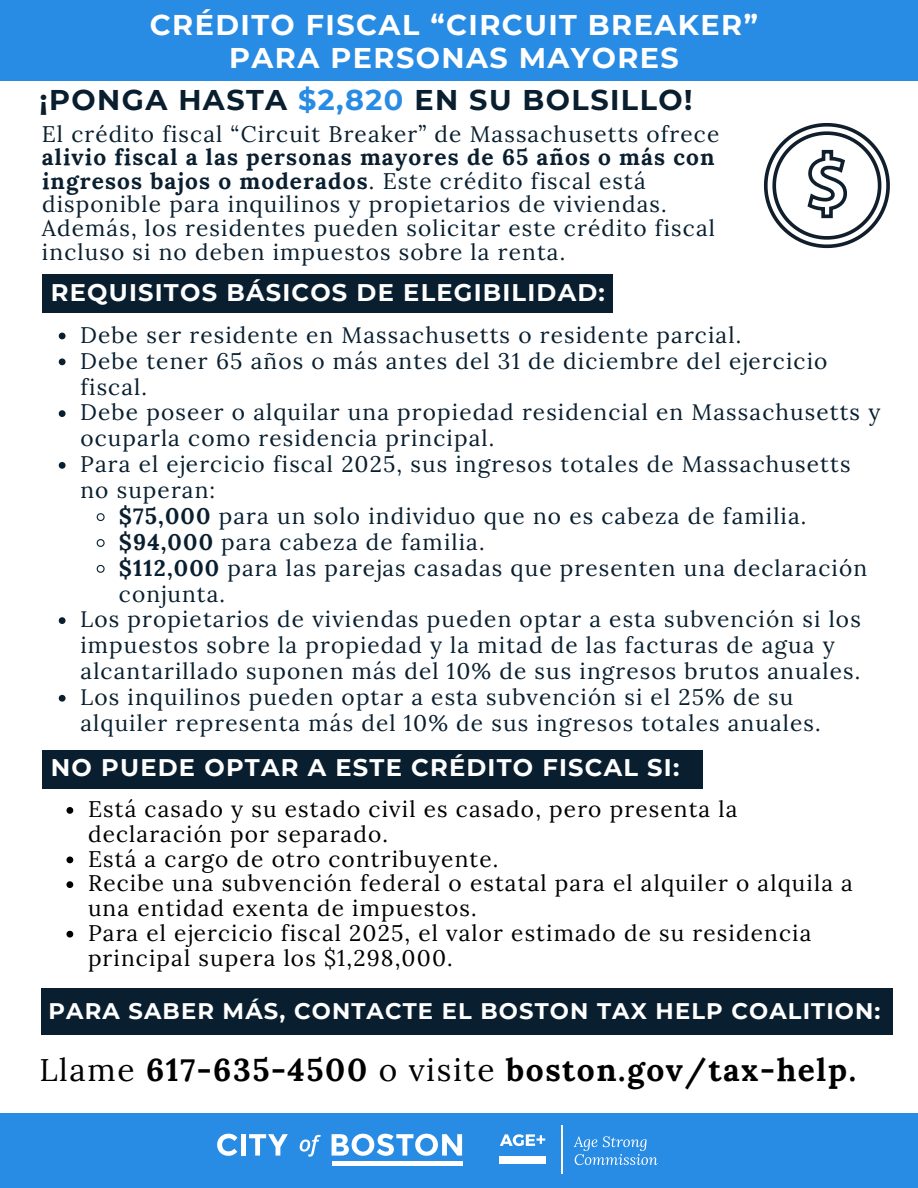
<style>
.page{position:relative;width:918px;height:1188px;background:#fff}
.page>*{position:absolute;margin:0;border:0;box-sizing:border-box;transform-origin:0 0}
.t1{font:700 31.5px "Lora";letter-spacing:.05em;color:#000}
.t2{font:700 28.5px/32.7px "Montserrat";letter-spacing:.05em;color:#fff;text-align:center}
.t3{font:700 28.5px "Montserrat";letter-spacing:.05em;color:#091f2f}
.t4{font:700 24px "Montserrat";letter-spacing:.05em;color:#fff}
.t5{font:22.5px/23.7px "Lora";letter-spacing:.05em;color:#091f2f}
.t6{font:22.5px/24.8px "Lora";letter-spacing:.05em;color:#000}
.t7{font:700 22.5px "Montserrat";letter-spacing:.05em;color:#fff}
.s1{color:#288be4}
.s2{font-weight:700}
.s3{font-weight:400}
</style>
<div class="page">
<div style="left:0;top:1113px;width:918px;height:75px;background:#288be4"></div>
<div style="left:500px;top:1157px;width:46px;height:7px;background:#fff"></div>
<hr style="left:561px;top:1125px;width:2px;height:49px;background:#fff">
<svg style="left:574px;top:1136px;width:84px;height:29px"></svg>
<svg style="left:500px;top:1134px;width:45px;height:12px"></svg>
<div style="left:42px;top:275px;width:570px;height:38px;background:#091f2f"></div>
<div style="left:0;top:0;width:918px;height:81px;background:#288be4"></div>
<svg style="left:764px;top:123px;width:126px;height:126px"></svg>
<svg style="left:217px;top:1134px;width:20px;height:22px"></svg>
<div style="left:241px;top:1134px;width:5px;height:22px;background:#fff"></div>
<svg style="left:249px;top:1134px;width:39px;height:22px"></svg>
<svg style="left:300px;top:1135px;width:21px;height:22px"></svg>
<svg style="left:332px;top:1134px;width:130px;height:22px"></svg>
<hr style="left:332px;top:1161px;width:131px;height:4px;background:#fff">
<div style="left:42px;top:750px;width:660px;height:38px;background:#091f2f"></div>
<div style="left:42px;top:988px;width:851px;height:47px;background:#091f2f"></div>
<svg style="left:59px;top:333px;width:7px;height:6px"></svg>
<svg style="left:59px;top:358px;width:7px;height:7px"></svg>
<svg style="left:59px;top:410px;width:7px;height:7px"></svg>
<svg style="left:59px;top:462px;width:7px;height:7px"></svg>
<svg style="left:96px;top:513px;width:9px;height:8px"></svg>
<svg style="left:96px;top:539px;width:9px;height:8px"></svg>
<svg style="left:96px;top:564px;width:9px;height:9px"></svg>
<svg style="left:59px;top:617px;width:7px;height:7px"></svg>
<svg style="left:59px;top:695px;width:7px;height:7px"></svg>
<svg style="left:66px;top:807px;width:7px;height:7px"></svg>
<svg style="left:66px;top:857px;width:7px;height:6px"></svg>
<svg style="left:66px;top:881px;width:7px;height:7px"></svg>
<svg style="left:66px;top:931px;width:7px;height:7px"></svg>
<p class="t2" style="left:150px;top:7px;width:610px">CRÉDITO FISCAL “CIRCUIT BREAKER”<br>PARA PERSONAS MAYORES</p>
<p class="t3" style="left:39px;top:80px;width:654px">¡PONGA HASTA <span class="s1">$2,820</span> EN SU BOLSILLO!</p>
<p class="t5" style="left:42px;top:120px;width:679px">El crédito fiscal “Circuit Breaker” de Massachusetts ofrece</p>
<p class="t5" style="left:42px;top:144px;width:675px"><span class="s2">alivio fiscal a las personas mayores de 65 años o más con ingresos bajos o moderados</span>. Este crédito fiscal está disponible para inquilinos y propietarios de viviendas.<br>Además, los residentes pueden solicitar este crédito fiscal incluso si no deben impuestos sobre la renta.</p>
<p class="t4" style="left:51px;top:275px;width:556px">REQUISITOS BÁSICOS DE ELEGIBILIDAD:</p>
<p class="t5" style="left:80px;top:321px;width:663px">Debe ser residente en Massachusetts o residente parcial.</p>
<p class="t5" style="left:80px;top:347px;width:749px">Debe tener 65 años o más antes del 31 de diciembre del ejercicio</p>
<p class="t5" style="left:80px;top:373px;width:68px">fiscal.</p>
<p class="t5" style="left:80px;top:399px;width:802px">Debe poseer o alquilar una propiedad residencial en Massachusetts y</p>
<p class="t5" style="left:80px;top:425px;width:416px">ocuparla como residencia principal.</p>
<p class="t5" style="left:80px;top:451px;width:772px">Para el ejercicio fiscal 2025, sus ingresos totales de Massachusetts</p>
<p class="t5" style="left:80px;top:477px;width:136px">no superan:</p>
<p class="t5" style="left:119px;top:503px;width:689px"><span class="s2">$75,000</span> para un solo individuo que no es cabeza de familia.</p>
<p class="t5" style="left:119px;top:528px;width:367px"><span class="s2">$94,000</span> para cabeza de familia.</p>
<p class="t5" style="left:119px;top:554px;width:750px"><span class="s2">$112,000</span> para las parejas casadas que presenten una declaración</p>
<p class="t5" style="left:119px;top:580px;width:108px">conjunta.</p>
<p class="t5" style="left:80px;top:606px;width:782px">Los propietarios de viviendas pueden optar a esta subvención si los</p>
<p class="t5" style="left:80px;top:632px;width:756px">impuestos sobre la propiedad y la mitad de las facturas de agua y</p>
<p class="t5" style="left:81px;top:658px;width:781px">alcantarillado suponen más del 10% de sus ingresos brutos anuales.</p>
<p class="t5" style="left:80px;top:684px;width:715px">Los inquilinos pueden optar a esta subvención si el 25% de su</p>
<p class="t5" style="left:80px;top:710px;width:742px">alquiler representa más del 10% de sus ingresos totales anuales.</p>
<p class="t4" style="left:51px;top:751px;width:630px">NO PUEDE OPTAR A ESTE CRÉDITO FISCAL SI:</p>
<p class="t6" style="left:88px;top:795px;width:766px">Está casado y su estado civil es casado, pero presenta la declaración por separado.<br>Está a cargo de otro contribuyente.<br>Recibe una subvención federal o estatal para el alquiler o alquila a una entidad exenta de impuestos.<br>Para el ejercicio fiscal 2025, el valor estimado de su residencia principal supera los $1,298,000.</p>
<p class="t7" style="left:48px;top:995px;width:834px">PARA SABER MÁS, CONTACTE EL BOSTON TAX HELP COALITION:</p>
<h1 class="t1" style="left:39px;top:1043px;width:818px"><span class="s3">Llame</span> 617-635-4500 <span class="s3">o visite</span> boston.gov/tax-help.</h1>
</div>
